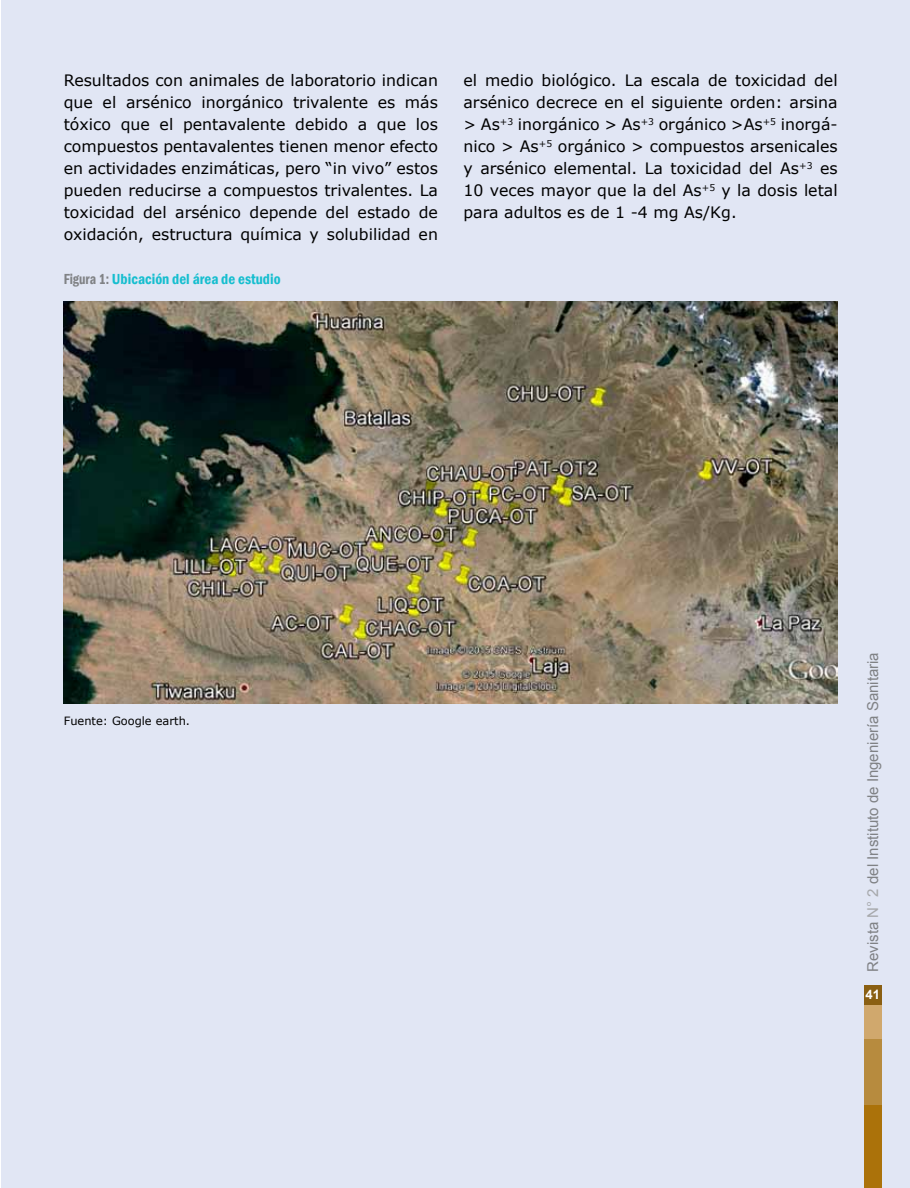
<style>
.page{position:relative;width:910px;height:1188px;background:#fff}
.page>*{position:absolute;margin:0;border:0;box-sizing:border-box;transform-origin:0 0}
.t1{font:15.75px/22px "Verdana";color:#000;text-align:justify}
.t2{font:15px "Arial";color:#808285}
.t3{font:600 condensed 15px "Franklin Gothic";color:#16becf}
.t4{font:700 13.05px "Arial";color:#fff}
.t5{font:11.4px "Verdana";color:#000}
.s1{color:#808285}
.s2{color:#a7a9ac}
</style>
<div class="page">
<div style="left:1px;top:0;width:909px;height:1188px;background:#e1e6f4"></div>
<div style="left:864px;top:1036px;width:18px;height:100px;background:#b78b3e"></div>
<div style="left:864px;top:1106px;width:18px;height:82px;background:#ab720a"></div>
<div style="left:864px;top:992px;width:18px;height:47px;background:#d0a86d"></div>
<div style="left:864px;top:985px;width:18px;height:20px;background:#8a5f12"></div>
<img style="left:64px;top:301px;width:774px;height:402px">
<p class="t1" style="left:64px;top:69px;width:376px">Resultados con animales de laboratorio indican que el arsénico inorgánico trivalente es más tóxico que el pentavalente debido a que los compuestos pentavalentes tienen menor efecto en actividades enzimáticas, pero “in vivo” estos pueden reducirse a compuestos trivalentes. La toxicidad del arsénico depende del estado de oxidación, estructura química y solubilidad en</p>
<p class="t1" style="left:463px;top:69px;width:376px">el medio biológico. La escala de toxicidad del arsénico decrece en el siguiente orden: arsina &gt; As<sup>+3</sup> inorgánico &gt; As<sup>+3</sup> orgánico &gt;As<sup>+5</sup> inorgá&shy;nico &gt; As<sup>+5</sup> orgánico &gt; compuestos arsenicales y arsénico elemental. La toxicidad del As<sup>+3</sup> es 10 veces mayor que la del As<sup>+5</sup> y la dosis letal para adultos es de 1 -4 mg As/Kg.</p>
<p class="t3" style="left:64px;top:269px;width:218px"><span class="s1">Figura 1:</span> Ubicación del área de estudio</p>
<p class="t5" style="left:64px;top:713px;width:128px">Fuente: Google earth.</p>
<p class="t2" style="left:863px;top:972px;width:321px;rotate:-90deg">Revista <span class="s2">N° 2</span> del Instituto de Ingeniería Sanitaria</p>
<p class="t4" style="left:865px;top:985px;width:16px">41</p>
</div>
